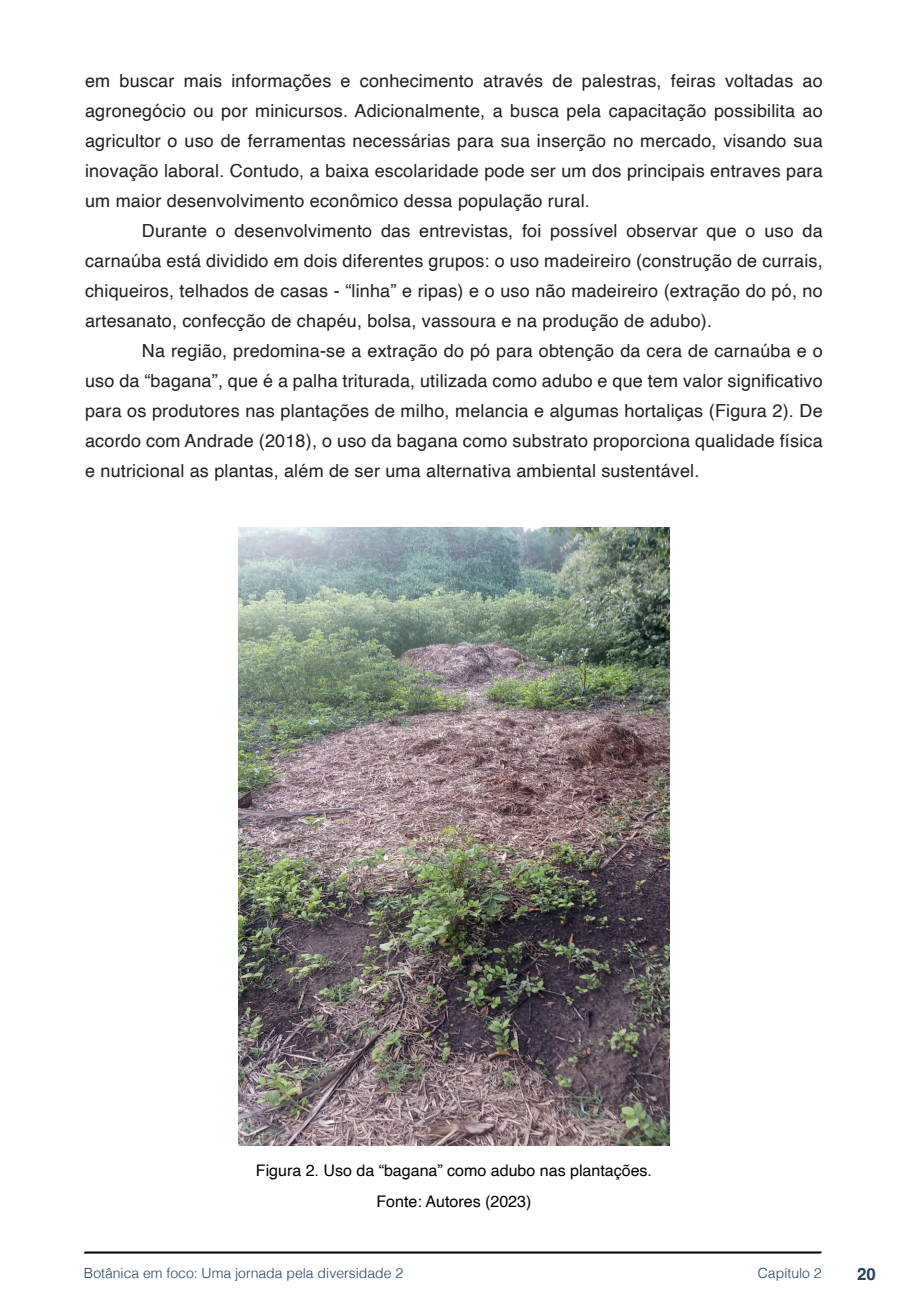
<style>
.page{position:relative;width:908px;height:1304px;background:#fff}
.page>*{position:absolute;margin:0;border:0;box-sizing:border-box;transform-origin:0 0}
.txt{font:18px/30px "Helvetica";letter-spacing:.01em;color:#231f20;text-align:justify}
.t1{font:700 16.8px "Helvetica";color:#23445f}
.imagens_graf_tab{font:16px "Helvetica";color:#000}
.t2{font:300 14px "Helvetica";color:#23445f}
</style>
<div class="page">
<svg style="left:84px;top:1251px;width:737px;height:3px;background:#515151"></svg>
<img style="left:239px;top:527px;width:429px;height:618px">
<p class="txt" style="left:85px;top:66px;width:738px">em buscar mais informações e conhecimento através de palestras, feiras voltadas ao agronegócio ou por minicursos. Adicionalmente, a busca pela capacitação possibilita ao agricultor o uso de ferramentas necessárias para sua inserção no mercado, visando sua inovação laboral. Contudo, a baixa escolaridade pode ser um dos principais entraves para um maior desenvolvimento econômico dessa população rural.</p>
<p class="txt" style="left:85px;top:216px;width:738px;text-indent:57px">Durante o desenvolvimento das entrevistas, foi possível observar que o uso da carnaúba está dividido em dois diferentes grupos: o uso madeireiro (construção de currais, chiqueiros, telhados de casas - “linha” e ripas) e o uso não madeireiro (extração do pó, no artesanato, confecção de chapéu, bolsa, vassoura e na produção de adubo).</p>
<p class="txt" style="left:85px;top:336px;width:739px;text-indent:57px">Na região, predomina-se a extração do pó para obtenção da cera de carnaúba e o uso da “bagana”, que é a palha triturada, utilizada como adubo e que tem valor significativo para os produtores nas plantações de milho, melancia e algumas hortaliças (Figura 2). De acordo com Andrade (2018), o uso da bagana como substrato proporciona qualidade física e nutricional as plantas, além de ser uma alternativa ambiental sustentável.</p>
<p class="imagens_graf_tab" style="left:256px;top:1158px;width:397px">Figura 2. Uso da “bagana” como adubo nas plantações.</p>
<p class="imagens_graf_tab" style="left:376px;top:1189px;width:156px">Fonte: Autores (2023)</p>
<p class="t2" style="left:84px;top:1261px;width:321px">Botânica em foco: Uma jornada pela diversidade 2</p>
<p class="t2" style="left:757px;top:1261px;width:65px">Capítulo 2</p>
<p class="t1" style="left:856px;top:1264px;width:20px">20</p>
</div>
